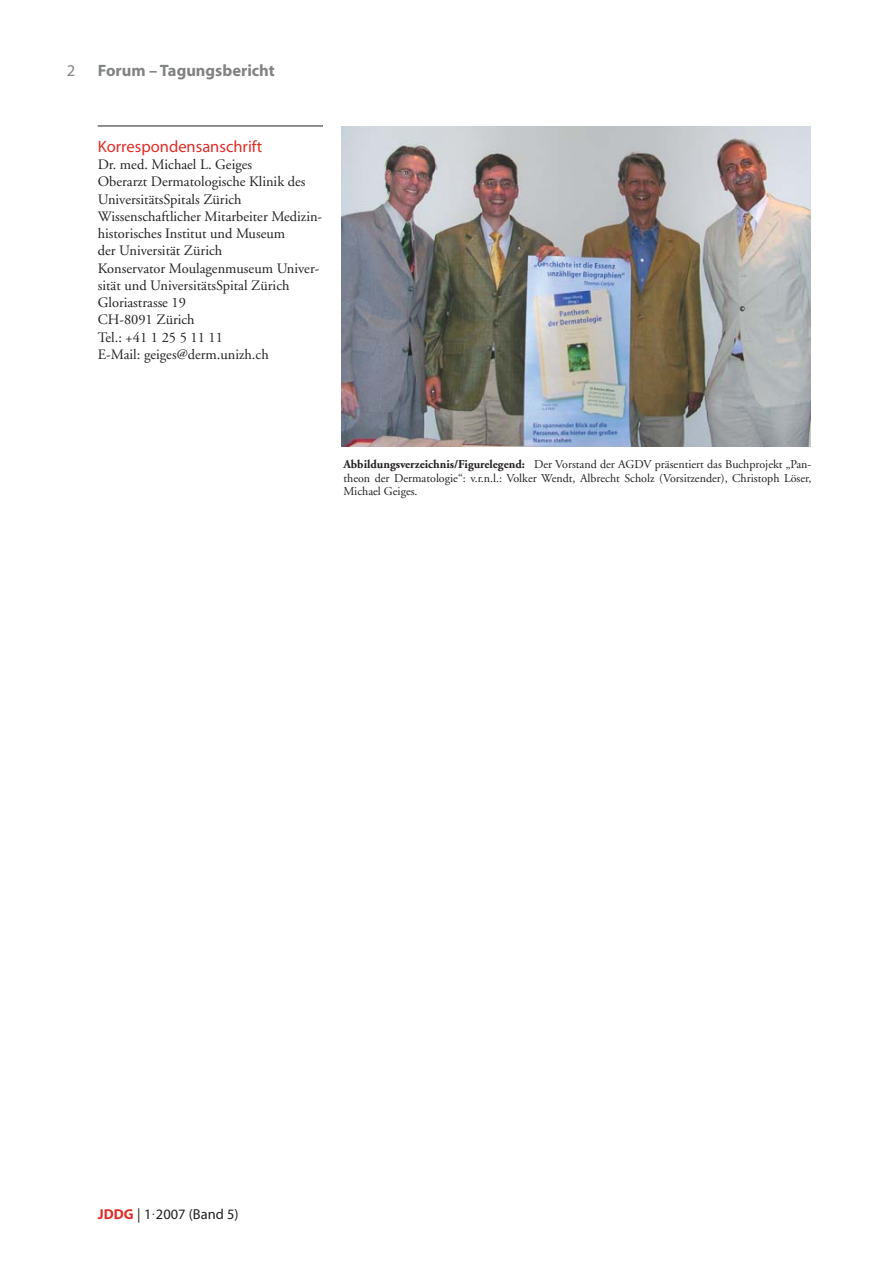
<style>
.page{position:relative;width:893px;height:1263px;background:#fff}
.page>*{position:absolute;margin:0;border:0;box-sizing:border-box;transform-origin:0 0}
.t1{font:16.5px "Myriad";color:#e02e27}
.t2{font:700 16.5px "Myriad";color:#808284}
.t3{font:16.5px "Myriad";color:#808284}
.t4{font:14.4px/17.2px "Adobe Garamond";color:#231f20}
.t5{font:14.4px "Myriad";color:#231f20}
.t6{font:12px/13.5px "Adobe Garamond";color:#231f20;text-align:justify}
.s1{font-weight:700}
.s2{font-weight:700;color:#e02e27}
</style>
<div class="page">
<hr style="left:98px;top:126px;width:225px;height:1px;background:#231f20">
<img style="left:342px;top:127px;width:468px;height:319px">
<p class="t3" style="left:67px;top:64px;width:10px">2</p>
<p class="t2" style="left:98px;top:64px;width:178px">Forum – Tagungsbericht</p>
<p class="t1" style="left:98px;top:140px;width:166px">Korrespondensanschrift</p>
<p class="t4" style="left:98px;top:157px;width:226px">Dr. med. Michael L. Geiges<br>Oberarzt Dermatologische Klinik des<br>UniversitätsSpitals Zürich<br>Wissenschaftlicher Mitarbeiter Medizin&shy;historisches Institut und Museum<br>der Universität Zürich<br>Konservator Moulagenmuseum Univer&shy;sität und UniversitätsSpital Zürich<br>Gloriastrasse 19<br>CH-8091 Zürich<br>Tel.: +41 1 25 5 11 11<br>E-Mail: geiges@derm.unizh.ch</p>
<p class="t6" style="left:343px;top:459px;width:469px"><span class="s1">Abbildungsverzeichnis/Figurelegend:</span> Der Vorstand der AGDV präsentiert das Buchprojekt „Pan&shy;theon der Dermatologie“: v.r.n.l.: Volker Wendt, Albrecht Scholz (Vorsitzender), Christoph Löser, Michael Geiges.</p>
<p class="t5" style="left:98px;top:1208px;width:142px"><span class="s2">JDDG</span> | 1˙2007 (Band 5)</p>
</div>
